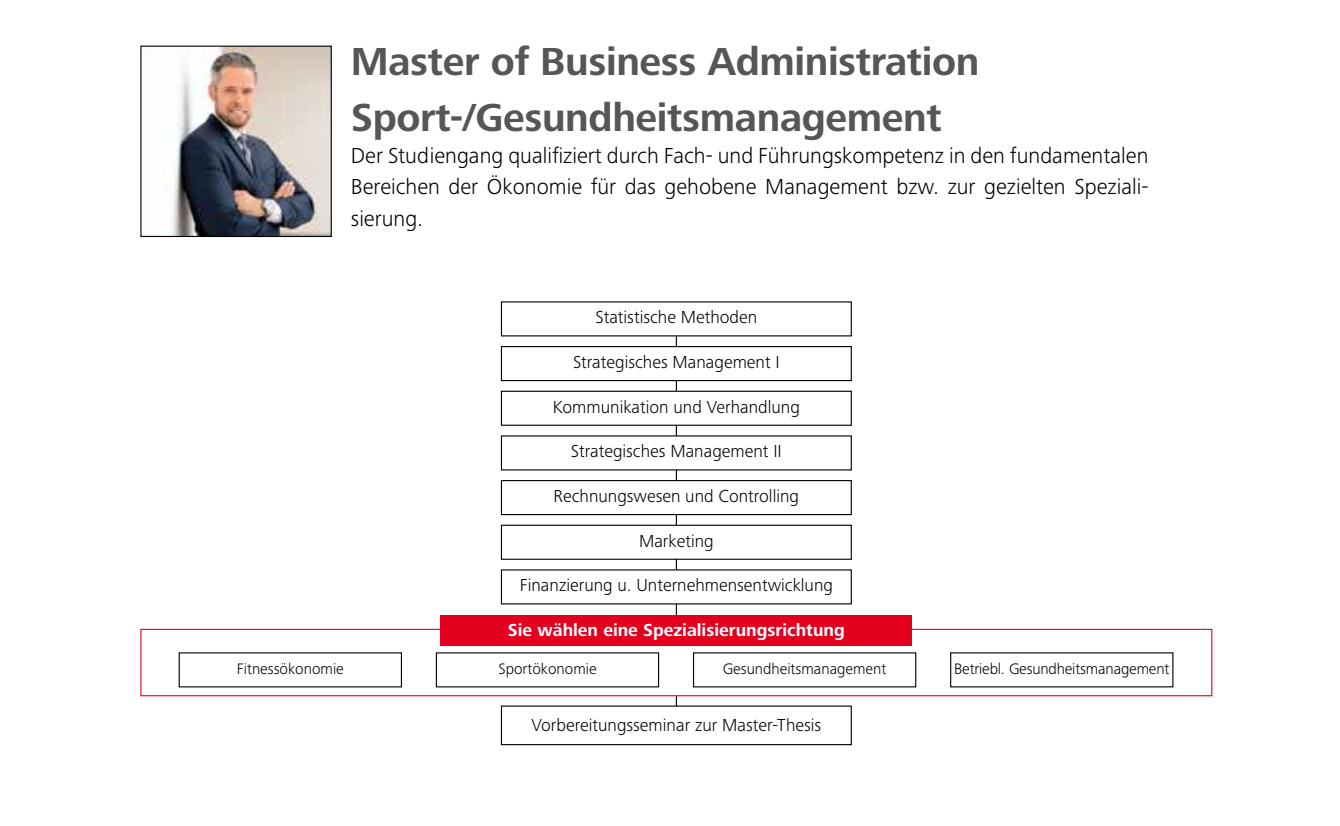
<style>
.page{position:relative;width:1340px;height:826px;background:#fff}
.page>*{position:absolute;margin:0;border:0;box-sizing:border-box;transform-origin:0 0}
.t1{font:700 40.5px/56.2px "Frutiger Next Pro";letter-spacing:-.01em;color:#565656}
.t2{font:300 22.5px/31.5px "Frutiger Next Pro";color:#000;text-align:justify}
.t3{font:300 18px "Frutiger Next Pro";color:#000}
.t4{font:700 18px "Frutiger Next Pro";color:#fff}
.t5{font:300 15.75px "Frutiger Next Pro";color:#000}
</style>
<div class="page">
<img style="left:164px;top:48px;width:166px;height:187px">
<div style="left:140px;top:46px;width:192px;height:191px;border:1px solid #000"></div>
<hr style="left:676px;top:319px;width:1px;height:420px;background:#000">
<div style="left:501px;top:302px;width:350px;height:34px;background:#fff"></div>
<div style="left:501px;top:346px;width:350px;height:34px;background:#fff"></div>
<div style="left:501px;top:346px;width:350px;height:35px;border:1px solid #000"></div>
<div style="left:501px;top:391px;width:350px;height:34px;background:#fff"></div>
<div style="left:501px;top:391px;width:350px;height:35px;border:1px solid #000"></div>
<div style="left:501px;top:436px;width:350px;height:34px;background:#fff"></div>
<div style="left:501px;top:480px;width:350px;height:34px;background:#fff"></div>
<div style="left:501px;top:480px;width:350px;height:35px;border:1px solid #000"></div>
<div style="left:501px;top:525px;width:350px;height:34px;background:#fff"></div>
<div style="left:501px;top:524px;width:350px;height:36px;border:1px solid #000"></div>
<div style="left:501px;top:570px;width:350px;height:34px;background:#fff"></div>
<div style="left:501px;top:705px;width:350px;height:40px;border:1px solid #000"></div>
<div style="left:140px;top:628px;width:1072px;height:68px;background:#fff;border:1px solid #e3001f"></div>
<div style="left:441px;top:614px;width:470px;height:31px;background:#e3001f"></div>
<h1 class="t1" style="left:351px;top:33px;width:630px">Master of Business Administration<br>Sport-/Gesundheitsmanagement</h1>
<p class="t2" style="left:351px;top:139px;width:799px">Der Studiengang qualifiziert durch Fach- und Führungskompetenz in den fundamentalen Bereichen der Ökonomie für das gehobene Management bzw. zur gezielten Speziali&shy;sierung.</p>
<p class="t3" style="left:595px;top:307px;width:163px">Statistische Methoden</p>
<p class="t3" style="left:573px;top:351px;width:208px">Strategisches Management I</p>
<p class="t3" style="left:553px;top:396px;width:248px">Kommunikation und Verhandlung</p>
<p class="t3" style="left:571px;top:441px;width:212px">Strategisches Management II</p>
<p class="t3" style="left:553px;top:485px;width:247px">Rechnungswesen und Controlling</p>
<p class="t3" style="left:639px;top:530px;width:76px">Marketing</p>
<p class="t3" style="left:520px;top:575px;width:315px">Finanzierung u. Unternehmensentwicklung</p>
<p class="t4" style="left:508px;top:619px;width:338px">Sie wählen eine Spezialisierungsrichtung</p>
<p class="t5" style="left:237px;top:659px;width:109px">Fitnessökonomie</p>
<p class="t5" style="left:498px;top:659px;width:100px">Sportökonomie</p>
<p class="t5" style="left:722px;top:659px;width:165px">Gesundheitsmanagement</p>
<p class="t5" style="left:954px;top:659px;width:217px">Betriebl. Gesundheitsmanagement</p>
<p class="t3" style="left:531px;top:714px;width:291px">Vorbereitungsseminar zur Master-Thesis</p>
</div>
